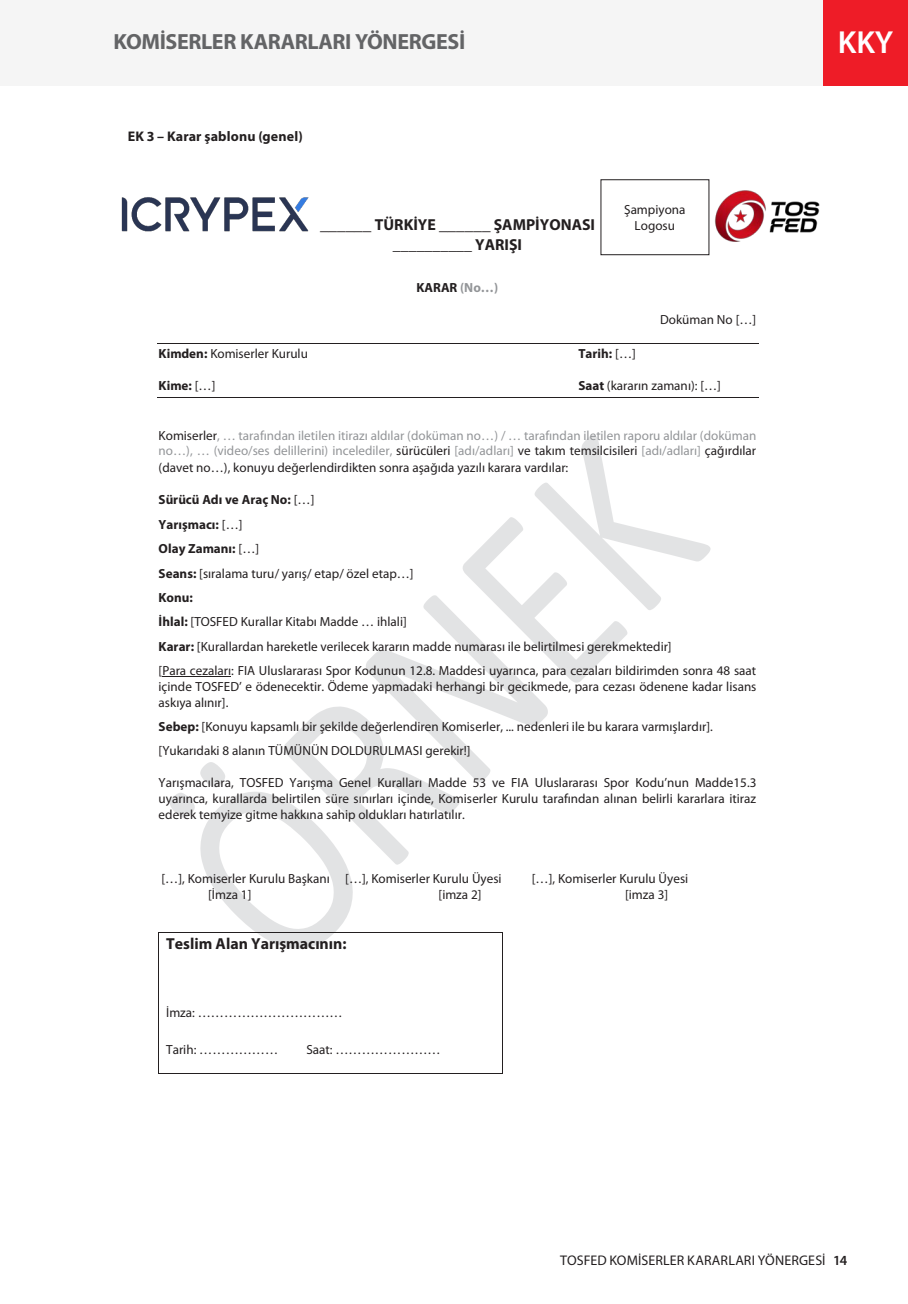
<style>
.page{position:relative;width:908px;height:1304px;background:#fff}
.page>*{position:absolute;margin:0;border:0;box-sizing:border-box;transform-origin:0 0}
.t1{font:600 32px "Myriad Pro";color:#fff}
.t2{font:700 22px "Myriad Pro";letter-spacing:-.015em;color:#636466}
.t3{font:700 16px "Myriad Pro";color:#231f20}
.t4{font:14px "Myriad Pro";letter-spacing:.005em;color:#231f20}
.İkincil_-_1_1{font:700 14px "Myriad Pro";letter-spacing:.01em;color:#231f20}
.t5{font:13.2px/24.4px "Myriad Pro";color:#231f20}
.t6{font:13.2px/16px "Myriad Pro";color:#939598;text-align:justify}
.t7{font:700 13.2px "Myriad Pro";color:#231f20}
.s1{font-size:17.2px}
.s2{color:#939598}
.s3{font-weight:700}
.s4{font-weight:400}
.s5{color:#231f20}
.s6{font-weight:600}
</style>
<div class="page">
<div style="left:822px;top:0;width:85px;height:85px;background:#ee1c27"></div>
<div style="left:0;top:0;width:822px;height:85px;background:#f5f5f5"></div>
<img style="left:121px;top:197px;width:188px;height:35px">
<img style="left:715px;top:190px;width:105px;height:52px">
<div style="left:600px;top:179px;width:109px;height:76px;border:1px solid #231f20"></div>
<hr style="left:157px;top:343px;width:601px;height:1px;background:#231f20">
<hr style="left:157px;top:397px;width:601px;height:1px;background:#231f20">
<hr style="left:162px;top:676px;width:69px;height:1px;background:#231f20">
<hr style="left:159px;top:932px;width:342px;height:1px;background:#231f20">
<svg style="left:170px;top:435px;width:540px;height:515px"></svg>
<hr style="left:158px;top:933px;width:1px;height:140px;background:#231f20">
<hr style="left:159px;top:1073px;width:342px;height:1px;background:#231f20">
<hr style="left:501px;top:933px;width:1px;height:140px;background:#231f20">
<h2 class="t2" style="left:113px;top:28px;width:353px">KOMİSERLER KARARLARI YÖNERGESİ</h2>
<h1 class="t1" style="left:837px;top:22px;width:57px">KKY</h1>
<p class="İkincil_-_1_1" style="left:128px;top:127px;width:177px">EK 3 – Karar şablonu (genel)</p>
<p class="t3" style="left:320px;top:214px;width:276px"><span class="s1">______</span> TÜRKİYE <span class="s1">______</span> ŞAMPİYONASI</p>
<p class="t5" style="left:624px;top:201px;width:63px;line-height:16px;text-align:center">Şampiyona<br>Logosu</p>
<p class="t3" style="left:393px;top:234px;width:130px">__________ YARIŞI</p>
<p class="t7" style="left:416px;top:279px;width:83px">KARAR <span class="s2">(No…)</span></p>
<p class="t5" style="left:659px;top:307px;width:98px">Doküman No […]</p>
<p class="t5" style="left:158px;top:341px;width:151px"><span class="s3">Kimden:</span> Komiserler Kurulu</p>
<p class="t7" style="left:578px;top:345px;width:59px">Tarih: <span class="s4">[…]</span></p>
<p class="t7" style="left:158px;top:377px;width:58px">Kime: <span class="s4">[…]</span></p>
<p class="t5" style="left:578px;top:373px;width:144px"><span class="s3">Saat</span> (kararın zamanı): […]</p>
<p class="t6" style="left:158px;top:427px;width:599px"><span class="s5">Komiserler</span>, … tarafından iletilen itirazı aldılar (doküman no…) / … tarafından iletilen raporu aldılar (doküman no…), … (video/ses delillerini) incelediler, <span class="s5">sürücüleri</span> [adı/adları] <span class="s5">ve takım temsilcisileri</span> [adı/adları] <span class="s5">çağırdılar (davet no…), konuyu değerlendirdikten sonra aşağıda yazılı karara vardılar:</span></p>
<p class="t5" style="left:158px;top:488px;width:599px"><span class="s3">Sürücü Adı ve Araç No:</span> […]<br><span class="s3">Yarışmacı:</span> […]<br><span class="s3">Olay Zamanı:</span> […]<br><span class="s3">Seans:</span> [sıralama turu/ yarış/ etap/ özel etap…]<br><span class="s3">Konu:<br>İhlal:</span> [TOSFED Kurallar Kitabı Madde … ihlali]<br><span class="s3">Karar:</span> [Kurallardan hareketle verilecek kararın madde numarası ile belirtilmesi gerekmektedir]<br>[Para cezaları: FIA Uluslararası Spor Kodunun 12.8. Maddesi uyarınca, para cezaları bildirimden sonra 48 saat</p>
<p class="t5" style="left:158px;top:678px;width:599px;line-height:16px">içinde TOSFED’ e ödenecektir. Ödeme yapmadaki herhangi bir gecikmede, para cezası ödenene kadar lisans askıya alınır].</p>
<p class="t5" style="left:158px;top:715px;width:555px"><span class="s3">Sebep:</span> [Konuyu kapsamlı bir şekilde değerlendiren Komiserler, ... nedenleri ile bu karara varmışlardır]. [Yukarıdaki 8 alanın TÜMÜNÜN DOLDURULMASI gerekir!]</p>
<p class="t5" style="left:158px;top:774px;width:599px;line-height:16px;text-align:justify">Yarışmacılara, TOSFED Yarışma Genel Kuralları Madde 53 ve FIA Uluslararası Spor Kodu’nun Madde15.3 uyarınca, kurallarda belirtilen süre sınırları içinde, Komiserler Kurulu tarafından alınan belirli kararlara itiraz ederek temyize gitme hakkına sahip oldukları hatırlatılır.</p>
<p class="t5" style="left:161px;top:866px;width:341px">[…], Komiserler Kurulu Başkanı […], Komiserler Kurulu Üyesi</p>
<p class="t5" style="left:531px;top:866px;width:158px">[…], Komiserler Kurulu Üyesi</p>
<p class="t5" style="left:208px;top:882px;width:45px">[İmza 1]</p>
<p class="t5" style="left:438px;top:882px;width:45px">[imza 2]</p>
<p class="t5" style="left:625px;top:882px;width:45px">[imza 3]</p>
<p class="t3" style="left:166px;top:933px;width:182px">Teslim Alan Yarışmacının:</p>
<p class="t5" style="left:166px;top:1000px;width:178px">İmza: ……………………………</p>
<p class="t5" style="left:166px;top:1037px;width:114px">Tarih: ………………</p>
<p class="t5" style="left:306px;top:1037px;width:136px">Saat: ……………………</p>
<p class="t4" style="left:560px;top:1252px;width:288px">TOSFED KOMİSERLER KARARLARI YÖNERGESİ <span class="s6">14</span></p>
</div>
